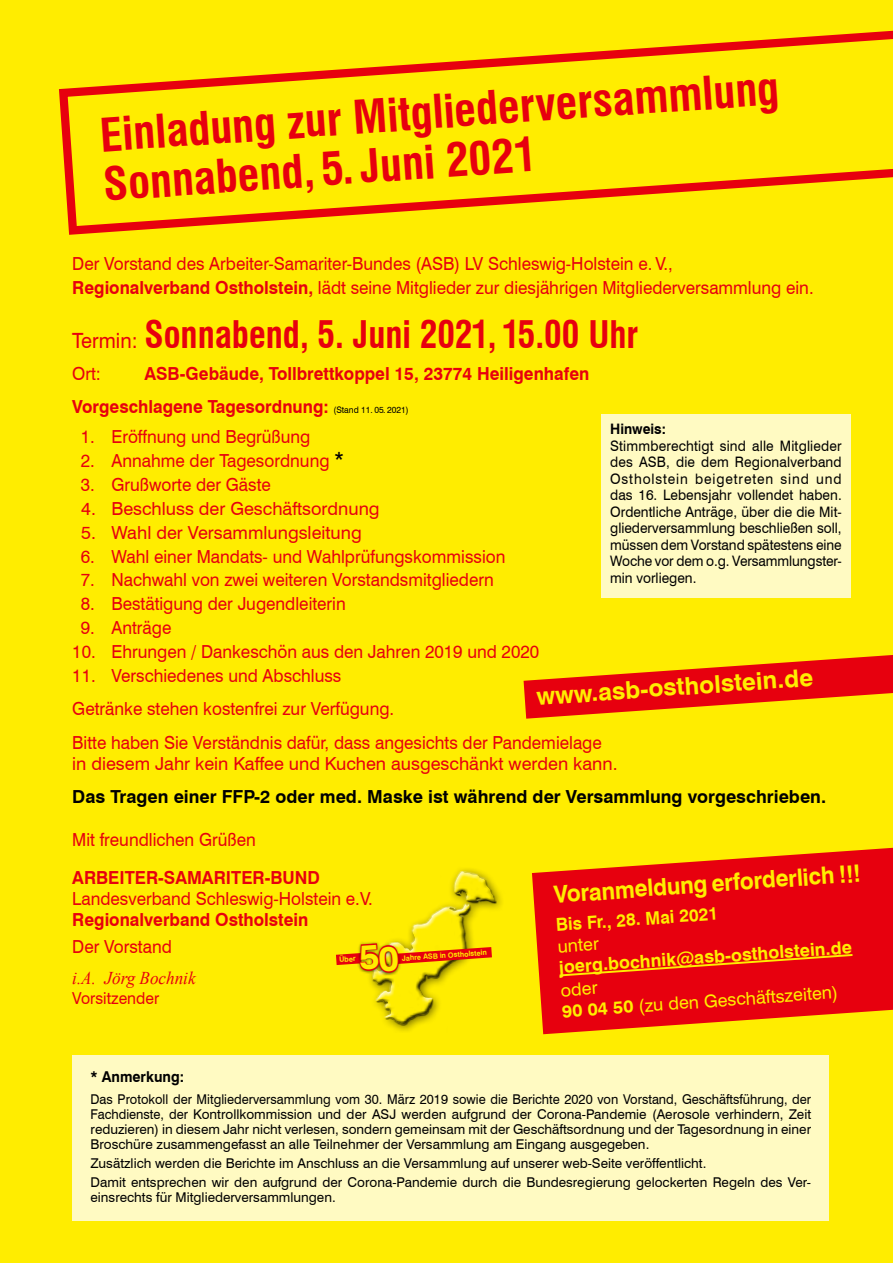
<style>
.page{position:relative;width:893px;height:1263px;background:#ffed00}
.page>*{position:absolute;margin:0;border:0;box-sizing:border-box;transform-origin:0 0}
.Hauptüberschrift{font:700 condensed 45.3px "Swiss 721 BT";color:#e7000e}
.Grundtext{font:700 condensed 37.05px "Swiss 721 BT";color:#e7000e;scale:.95 1}
.Bildunterschrift{font:700 24.6px "Swiss 721 BT";color:#ffed00}
.Grundtext-2{font:700 24px "Swiss 721 BT";color:#ffed00;scale:.95 1}
.Grundtext-3{font:18px "Swiss 721 BT";color:#e7000e;scale:.95 1}
.Grundtext-4{font:700 18px "Swiss 721 BT";color:#e7000e;scale:.95 1}
.Grundtext-5{font:18px "Swiss 721 BT";color:#e7000e}
.t1{font:700 18px "Swiss 721 BT";color:#000}
.t2{font:18px "Swiss 721 BT";color:#ffed00}
.Grundtext-6{font:700 18px "Swiss 721 BT";color:#ffed00}
.Grundtext-7{font:700 18px "Swiss 721 BT";color:#ffed00;scale:.95 1}
.Grundtext-8{font:italic 18px "Times New Roman";color:#e7000e;scale:.95 1}
.Grundtext-9{font:16.5px "Swiss 721 BT";color:#e7000e;scale:.95 1}
.Grundtext-10{font:700 15px "Swiss 721 BT";color:#000;scale:.95 1}
.Grundtext-11{font:14.4px/16.5px "Swiss 721 BT";letter-spacing:-.005em;color:#000;text-align:justify;scale:.95 1}
.Grundtext-12{font:700 14.4px "Swiss 721 BT";color:#000;scale:.95 1}
.Grundtext-13{font:13.5px/15px "Swiss 721 BT";color:#000}
.Grundtext-14{font:13.5px/15px "Swiss 721 BT";color:#000;scale:.95 1}
.t3{font:700 7.5px "Swiss 721 BT";color:#ffed00;scale:.96 1}
.t4{font:700 7.35px "Swiss 721 BT";color:#ffed00;scale:.96 1}
.s1{font-weight:700}
.s2{font-weight:400;font-stretch:normal;font-size:21px}
.s3{font-weight:400;font-size:9px;color:#000}
.s4{font-size:21px;color:#000}
</style>
<div class="page">
<svg style="left:59px;top:30px;width:834px;height:205px"></svg>
<div style="left:72px;top:1054px;width:757px;height:166px;background:#fffac2"></div>
<div style="left:450px;top:867px;width:47px;height:37px;background:#fff;opacity:.75"></div>
<div style="left:451px;top:878px;width:49px;height:26px;background:#000;opacity:.75"></div>
<svg style="left:524px;top:655px;width:369px;height:64px"></svg>
<div style="left:601px;top:415px;width:249px;height:183px;background:#fffac2"></div>
<svg style="left:532px;top:848px;width:361px;height:186px;fill:#e7000e"></svg>
<svg style="left:558px;top:953px;width:296px;height:24px;background:#e8130c"></svg>
<svg style="left:336px;top:872px;width:160px;height:152px"></svg>
<p class="Hauptüberschrift" style="left:98px;top:108px;width:682px;rotate:-4deg">Einladung zur Mitgliederversammlung</p>
<p class="Hauptüberschrift" style="left:102px;top:158px;width:436px;rotate:-4deg">Sonnabend, 5. Juni 2021</p>
<p class="Grundtext-3" style="left:72px;top:253px;width:634px">Der Vorstand des Arbeiter-Samariter-Bundes (ASB) LV Schleswig-Holstein e. V.,</p>
<p class="Grundtext-3" style="left:72px;top:276px;width:782px"><span class="s1">Regionalverband Ostholstein,</span> lädt seine Mitglieder zur diesjährigen Mitgliederversammlung ein.</p>
<p class="Grundtext" style="left:72px;top:312px;width:597px"><span class="s2">Termin:</span> Sonnabend, 5. Juni 2021, 15.00 Uhr</p>
<p class="Grundtext-3" style="left:72px;top:363px;width:32px">Ort:</p>
<p class="Grundtext-4" style="left:144px;top:363px;width:470px">ASB-Gebäude, Tollbrettkoppel 15, 23774 Heiligenhafen</p>
<p class="Grundtext-4" style="left:72px;top:396px;width:356px">Vorgeschlagene Tagesordnung: <span class="s3">(Stand 11. 05. 2021)</span></p>
<p class="Grundtext-3" style="left:81px;top:426px;width:243px">1. Eröffnung und Begrüßung</p>
<p class="Grundtext-3" style="left:81px;top:449px;width:279px">2. Annahme der Tagesordnung <span class="s4">*</span></p>
<p class="Grundtext-3" style="left:81px;top:473px;width:202px">3. Grußworte der Gäste</p>
<p class="Grundtext-5" style="left:81px;top:497px;width:300px">4. Beschluss der Geschäftsordnung</p>
<p class="Grundtext-5" style="left:81px;top:521px;width:282px">5. Wahl der Versammlungsleitung</p>
<p class="Grundtext-3" style="left:81px;top:545px;width:448px">6. Wahl einer Mandats- und Wahlprüfungskommission</p>
<p class="Grundtext-3" style="left:81px;top:569px;width:436px">7. Nachwahl von zwei weiteren Vorstandsmitgliedern</p>
<p class="Grundtext-3" style="left:81px;top:593px;width:280px">8. Bestätigung der Jugendleiterin</p>
<p class="Grundtext-3" style="left:81px;top:617px;width:97px">9. Anträge</p>
<p class="Grundtext-3" style="left:72px;top:641px;width:493px">10. Ehrungen / Dankeschön aus den Jahren 2019 und 2020</p>
<p class="Grundtext-3" style="left:72px;top:665px;width:285px">11. Verschiedenes und Abschluss</p>
<p class="Grundtext-3" style="left:72px;top:697px;width:340px">Getränke stehen kostenfrei zur Verfügung.</p>
<p class="Grundtext-3" style="left:72px;top:731px;width:559px">Bitte haben Sie Verständnis dafür, dass angesichts der Pandemielage</p>
<p class="Grundtext-5" style="left:72px;top:752px;width:547px">in diesem Jahr kein Kaffee und Kuchen ausgeschänkt werden kann.</p>
<p class="t1" style="left:72px;top:786px;width:755px">Das Tragen einer FFP-2 oder med. Maske ist während der Versammlung vorgeschrieben.</p>
<p class="Grundtext-3" style="left:72px;top:828px;width:195px">Mit freundlichen Grüßen</p>
<p class="Grundtext-4" style="left:72px;top:867px;width:262px">ARBEITER-SAMARITER-BUND</p>
<p class="Grundtext-3" style="left:72px;top:888px;width:318px">Landesverband Schleswig-Holstein e.V.</p>
<p class="Grundtext-4" style="left:72px;top:909px;width:250px">Regionalverband Ostholstein</p>
<p class="Grundtext-3" style="left:72px;top:936px;width:106px">Der Vorstand</p>
<p class="Grundtext-8" style="left:72px;top:965px;width:131px">i.A. Jörg Bochnik</p>
<p class="Grundtext-9" style="left:72px;top:988px;width:93px">Vorsitzender</p>
<p class="Grundtext-12" style="left:610px;top:420px;width:60px">Hinweis:</p>
<p class="Grundtext-11" style="left:610px;top:437px;width:245px">Stimmberechtigt sind alle Mitglieder des ASB, die dem Regionalverband Ostholstein beigetreten sind und das 16. Lebensjahr vollendet haben.<br>Ordentliche Anträge, über die die Mit&shy;gliederversammlung beschließen soll, müssen dem Vorstand spätestens eine Woche vor dem o.g. Versammlungster&shy;min vorliegen.</p>
<p class="Bildunterschrift" style="left:536px;top:681px;width:279px;rotate:-4deg">www.asb-ostholstein.de</p>
<p class="Grundtext-2" style="left:553px;top:880px;width:325px;rotate:-4deg">Voranmeldung erforderlich !!!</p>
<p class="Grundtext-7" style="left:555px;top:914px;width:172px;rotate:-4deg">Bis Fr., 28. Mai 2021</p>
<p class="t2" style="left:557px;top:935px;width:43px;rotate:-4deg">unter</p>
<p class="Grundtext-6" style="left:558px;top:956px;width:295px;rotate:-4deg">joerg.bochnik@asb-ostholstein.de</p>
<p class="t2" style="left:560px;top:979px;width:38px;rotate:-4deg">oder</p>
<p class="t3" style="left:339px;top:955px;width:19px;rotate:-4deg">Über</p>
<p class="t4" style="left:402px;top:954px;width:90px;rotate:-4deg">Jahre ASB in Ostholstein</p>
<p class="t2" style="left:561px;top:1000px;width:278px;rotate:-4deg"><span class="s1">90 04 50</span> (zu den Geschäftszeiten)</p>
<p class="Grundtext-10" style="left:91px;top:1068px;width:100px">* Anmerkung:</p>
<p class="Grundtext-14" style="left:91px;top:1091px;width:760px">Das Protokoll der Mitgliederversammlung vom 30. März 2019 sowie die Berichte 2020 von Vorstand, Geschäftsführung, der<br>Fachdienste, der Kontrollkommission und der ASJ werden aufgrund der Corona-Pandemie (Aerosole verhindern, Zeit</p>
<p class="Grundtext-13" style="left:91px;top:1121px;width:722px">reduzieren) in diesem Jahr nicht verlesen, sondern gemeinsam mit der Geschäftsordnung und der Tagesordnung in einer<br>Broschüre zusammengefasst an alle Teilnehmer der Versammlung am Eingang ausgegeben.</p>
<p class="Grundtext-13" style="left:91px;top:1155px;width:617px">Zusätzlich werden die Berichte im Anschluss an die Versammlung auf unserer web-Seite veröffentlicht.</p>
<p class="Grundtext-13" style="left:91px;top:1174px;width:722px">Damit entsprechen wir den aufgrund der Corona-Pandemie durch die Bundesregierung gelockerten Regeln des Ver&shy;einsrechts für Mitgliederversammlungen.</p>
</div>
